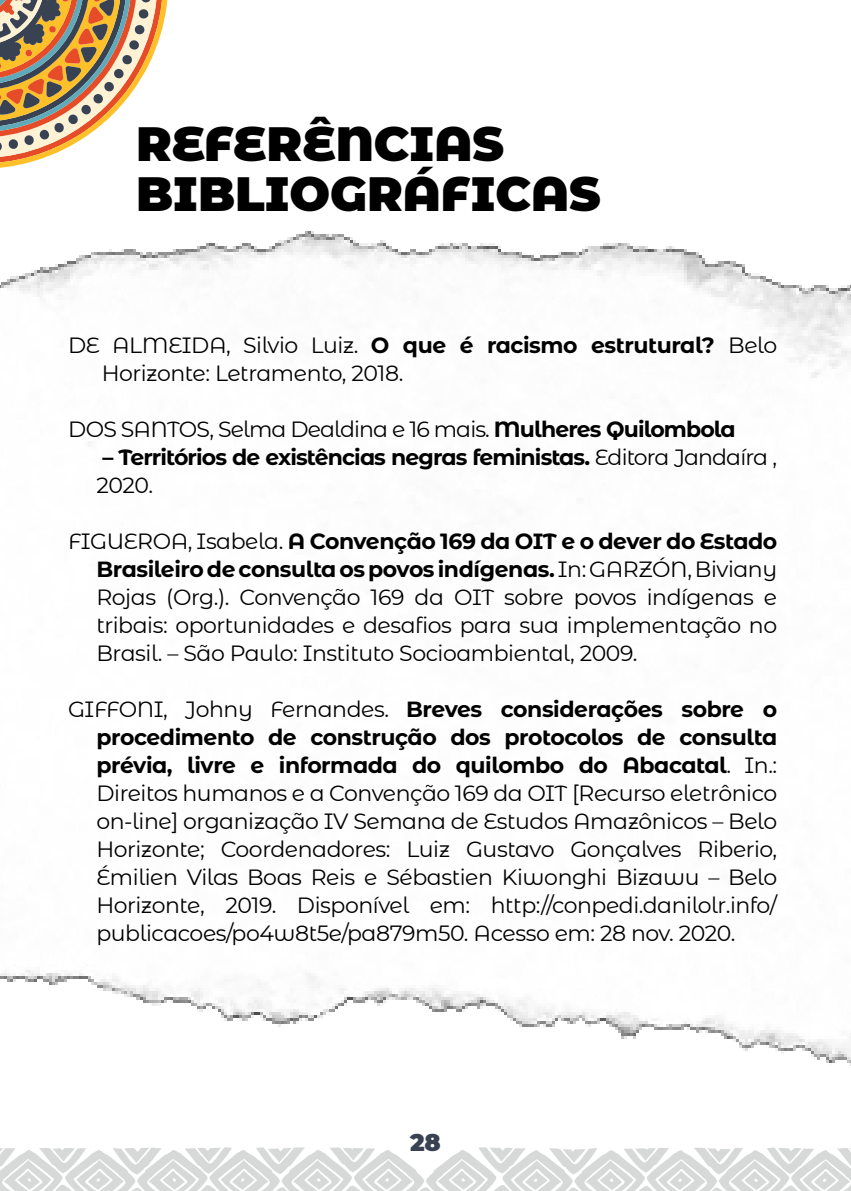
<style>
.page{position:relative;width:851px;height:1191px;background:#fff}
.page>*{position:absolute;margin:0;border:0;box-sizing:border-box;transform-origin:0 0}
.t1{font:900 48px/50px "Montserrat Alternates";color:#000001}
.t2{font:900 24px "Montserrat Alternates";color:#384252}
.t3{font:22px/28px "Montserrat Alternates";letter-spacing:-.02em;color:#000001;text-align:justify}
.t4{font:700 22px/28px "Montserrat Alternates";letter-spacing:-.04em;color:#000001}
.t5{font:22px "Montserrat Alternates";letter-spacing:-.04em;color:#000001}
.s1{font-weight:700}
.s2{font-weight:400}
</style>
<div class="page">
<svg style="left:0;top:0;width:168px;height:168px"></svg>
<svg style="left:0;top:1147px;width:850px;height:44px"></svg>
<img style="left:0;top:231px;width:850px;height:832px">
<h1 class="t1" style="left:136px;top:116px;width:466px">REFERÊNCIAS<br>BIBLIOGRÁFICAS</h1>
<p class="t3" style="left:102px;top:330px;width:676px;text-indent:-34px">DE ALMEIDA, Silvio Luiz. <span class="s1">O que é racismo estrutural?</span> Belo<br>Horizonte: Letramento, 2018.</p>
<p class="t5" style="left:68px;top:414px;width:669px">DOS SANTOS, Selma Dealdina e 16 mais. <span class="s1">Mulheres Quilombola</span></p>
<p class="t4" style="left:96px;top:442px;width:682px">– Territórios de existências negras feministas. <span class="s2">Editora Jandaíra ,<br>2020.</span></p>
<p class="t3" style="left:96px;top:526px;width:682px;text-indent:-28px">FIGUEROA, Isabela. <span class="s1">A Convenção 169 da OIT e o dever do Estado Brasileiro de consulta os povos indígenas.</span> In: GARZÓN, Biviany Rojas (Org.). Convenção 169 da OIT sobre povos indígenas e tribais: oportunidades e desafios para sua implementação no Brasil. – São Paulo: Instituto Socioambiental, 2009.</p>
<p class="t3" style="left:96px;top:694px;width:682px;text-indent:-28px">GIFFONI, Johny Fernandes. <span class="s1">Breves considerações sobre o procedimento de construção dos protocolos de consulta prévia, livre e informada do quilombo do Abacatal</span>. In.:<br>Direitos humanos e a Convenção 169 da OIT [Recurso eletrônico on-line] organização IV Semana de Estudos Amazônicos – Belo Horizonte; Coordenadores: Luiz Gustavo Gonçalves Riberio, Émilien Vilas Boas Reis e Sébastien Kiwonghi Bizawu – Belo Horizonte, 2019. Disponível em: http://conpedi.danilolr.info/ publicacoes/po4w8t5e/pa879m50. Acesso em: 28 nov. 2020.</p>
<p class="t2" style="left:410px;top:1124px;width:32px">28</p>
</div>
